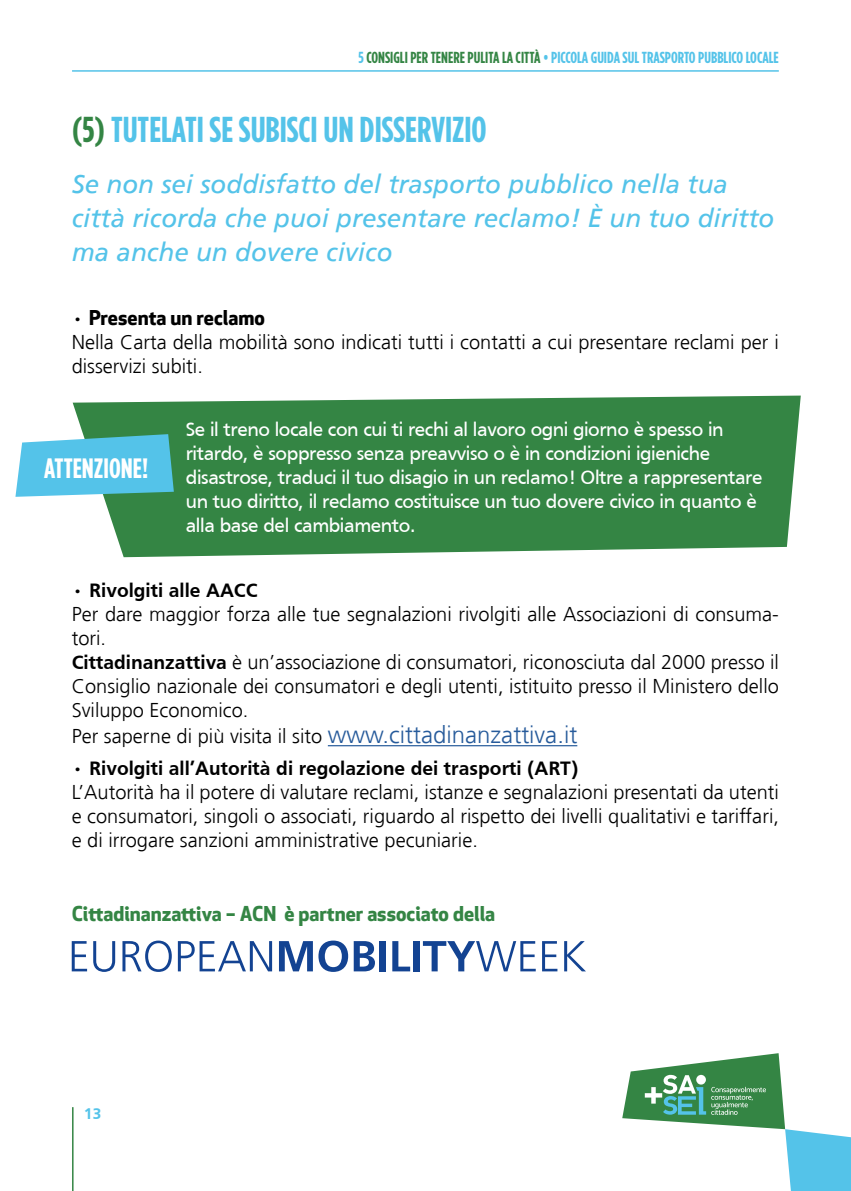
<style>
.page{position:relative;width:851px;height:1191px;background:#fff}
.page>*{position:absolute;margin:0;border:0;box-sizing:border-box;transform-origin:0 0}
.t1{font:700 36px "Gotham Condensed";color:#54c3e9}
.t2{font:700 28px "Gotham Condensed";color:#fff}
.t3{font:italic 26px/34px "Frutiger";color:#54c3e9}
.t4{font:300 20px/24px "Frutiger";color:#000}
.t5{font:20px/24px "Frutiger";letter-spacing:-.02em;color:#fff}
.t6{font:700 20px "Frutiger";color:#000}
.t7{font:700 20px "Apex New";color:#348544}
.t8{font:700 20px "Apex New";color:#000}
.t9{font:700 16px "Gotham Condensed";color:#54c3e9}
.t10{font:700 16px "Frutiger";color:#54c3e9}
.s1{color:#348544}
.s2{font-family:"Frutiger"}
.s3{font-weight:700}
.s4{font-size:24px;color:#275b9b}
</style>
<div class="page">
<hr style="left:72px;top:1107px;width:2px;height:84px;background:#348544">
<hr style="left:72px;top:70px;width:706px;height:2px;background:#54c3e9">
<svg style="left:622px;top:1053px;width:228px;height:138px"></svg>
<hr style="left:328px;top:745px;width:249px;height:1px;background:#275b9b">
<svg style="left:73px;top:395px;width:727px;height:162px;background:#468f54"></svg>
<svg style="left:15px;top:434px;width:159px;height:63px;background:#5fc3df"></svg>
<svg style="left:72px;top:941px;width:15px;height:30px"></svg>
<svg style="left:93px;top:941px;width:22px;height:31px"></svg>
<svg style="left:122px;top:940px;width:50px;height:32px"></svg>
<svg style="left:178px;top:941px;width:94px;height:30px"></svg>
<svg style="left:279px;top:940px;width:96px;height:32px"></svg>
<div style="left:379px;top:941px;width:7px;height:30px;background:#134392"></div>
<svg style="left:392px;top:941px;width:18px;height:30px"></svg>
<div style="left:413px;top:941px;width:6px;height:30px;background:#134392"></div>
<svg style="left:423px;top:941px;width:112px;height:30px"></svg>
<svg style="left:542px;top:941px;width:15px;height:30px"></svg>
<svg style="left:564px;top:941px;width:22px;height:30px"></svg>
<p class="t9" style="left:358px;top:48px;width:421px">5 <span class="s1">CONSIGLI PER TENERE PULITA LA CITTÀ</span> • PICCOLA GUIDA SUL TRASPORTO PUBBLICO LOCALE</p>
<h1 class="t1" style="left:72px;top:108px;width:416px"><span class="s1">(5)</span> TUTELATI SE SUBISCI UN DISSERVIZIO</h1>
<h3 class="t3" style="left:72px;top:167px;width:704px">Se non sei soddisfatto del trasporto pubblico nella tua città ricorda che puoi presentare reclamo! È un tuo diritto ma anche un dovere civico</h3>
<p class="t8" style="left:72px;top:303px;width:194px"><span class="s2">•</span> Presenta un reclamo</p>
<p class="t4" style="left:72px;top:330px;width:708px">Nella Carta della mobilità sono indicati tutti i contatti a cui presentare reclami per i disservizi subiti.</p>
<h2 class="t2" style="left:44px;top:452px;width:105px">ATTENZIONE!</h2>
<p class="t5" style="left:186px;top:417px;width:578px">Se il treno locale con cui ti rechi al lavoro ogni giorno è spesso in ritardo, è soppresso senza preavviso o è in condizioni igieniche disastrose, traduci il tuo disagio in un reclamo! Oltre a rappresentare un tuo diritto, il reclamo costituisce un tuo dovere civico in quanto è alla base del cambiamento.</p>
<p class="t6" style="left:72px;top:579px;width:187px">• Rivolgiti alle AACC</p>
<p class="t4" style="left:72px;top:602px;width:708px">Per dare maggior forza alle tue segnalazioni rivolgiti alle Associazioni di consuma&shy;tori.<br><span class="s3">Cittadinanzattiva</span> è un’associazione di consumatori, riconosciuta dal 2000 presso il Consiglio nazionale dei consumatori e degli utenti, istituito presso il Ministero dello Sviluppo Economico.</p>
<p class="t4" style="left:72px;top:724px;width:507px">Per saperne di più visita il sito <span class="s4">www.cittadinanzattiva.it</span></p>
<p class="t6" style="left:72px;top:757px;width:508px">• Rivolgiti all’Autorità di regolazione dei trasporti (ART)</p>
<p class="t4" style="left:72px;top:780px;width:708px;text-align:justify">L’Autorità ha il potere di valutare reclami, istanze e segnalazioni presentati da utenti e consumatori, singoli o associati, riguardo al rispetto dei livelli qualitativi e tariffari, e di irrogare sanzioni amministrative pecuniarie.</p>
<p class="t7" style="left:72px;top:899px;width:425px">Cittadinanzattiva – ACN è partner associato della</p>
<p class="t10" style="left:84px;top:1104px;width:19px">13</p>
</div>
